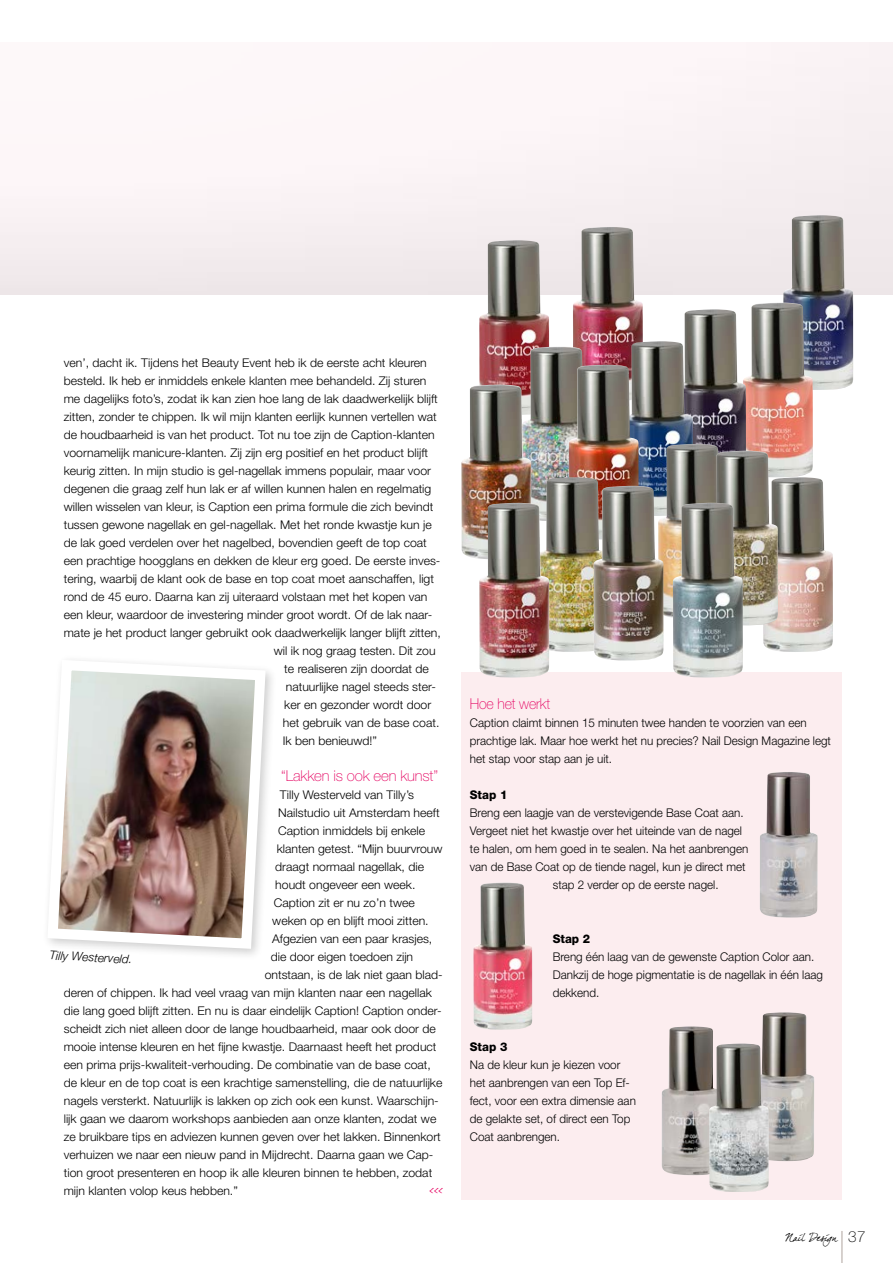
<style>
.page{position:relative;width:893px;height:1263px;background:#fff}
.page>*{position:absolute;margin:0;border:0;box-sizing:border-box;transform-origin:0 0}
.t1{font:100 15px "Helvetica Neue";letter-spacing:-.01em;color:#e50060}
.t2{font:100 15px "Helvetica Neue";letter-spacing:-.01em;color:#e50060;scale:.94 1}
.t3{font:300 12px/18px "Helvetica Neue";color:#000}
.t4{font:italic 300 12px "Helvetica Neue";color:#000}
.t5{font:800 12px "Helvetica Neue";color:#000}
.t6{font:12px "Dear Joefour";color:#e50060}
.t7{font:10.5px "Dear Joefour";letter-spacing:.03em;color:#000}
.s1{font-family:"Helvetica Neue";font-weight:100;font-size:15.3px}
</style>
<div class="page">
<div style="left:0;top:37px;width:893px;height:258px;background:#faf3f5"></div>
<img style="left:479px;top:240px;width:70px;height:145px">
<img style="left:572px;top:227px;width:71px;height:138px">
<img style="left:783px;top:215px;width:70px;height:175px">
<img style="left:746px;top:303px;width:67px;height:174px">
<img style="left:763px;top:477px;width:70px;height:175px">
<img style="left:684px;top:309px;width:62px;height:142px">
<img style="left:622px;top:341px;width:71px;height:145px">
<img style="left:521px;top:347px;width:71px;height:156px">
<img style="left:568px;top:365px;width:71px;height:121px">
<img style="left:461px;top:385px;width:70px;height:174px">
<img style="left:537px;top:477px;width:71px;height:175px">
<hr style="left:842px;top:1231px;width:1px;height:32px;background:#afa49f">
<img style="left:49px;top:660px;width:222px;height:294px">
<div style="left:461px;top:672px;width:381px;height:527px;background:#fcedef"></div>
<img style="left:760px;top:772px;width:58px;height:146px">
<img style="left:473px;top:882px;width:59px;height:148px">
<img style="left:661px;top:1026px;width:52px;height:149px">
<img style="left:762px;top:1012px;width:52px;height:149px">
<img style="left:709px;top:1043px;width:60px;height:149px">
<img style="left:657px;top:444px;width:71px;height:174px">
<img style="left:479px;top:503px;width:70px;height:175px">
<img style="left:593px;top:486px;width:71px;height:174px">
<img style="left:707px;top:451px;width:71px;height:174px">
<img style="left:672px;top:503px;width:71px;height:175px">
<p class="t3" style="left:64px;top:353px;width:365px">ven’, dacht ik. Tijdens het Beauty Event heb ik de eerste acht kleuren</p>
<p class="t3" style="left:64px;top:371px;width:364px">besteld. Ik heb er inmiddels enkele klanten mee behandeld. Zij sturen</p>
<p class="t3" style="left:64px;top:389px;width:376px">me dagelijks foto’s, zodat ik kan zien hoe lang de lak daadwerkelijk blijft</p>
<p class="t3" style="left:64px;top:407px;width:374px">zitten, zonder te chippen. Ik wil mijn klanten eerlijk kunnen vertellen wat</p>
<p class="t3" style="left:64px;top:425px;width:372px">de houdbaarheid is van het product. Tot nu toe zijn de Caption-klanten</p>
<p class="t3" style="left:64px;top:443px;width:366px">voornamelijk manicure-klanten. Zij zijn erg positief en het product blijft</p>
<p class="t3" style="left:64px;top:461px;width:369px">keurig zitten. In mijn studio is gel-nagellak immens populair, maar voor</p>
<p class="t3" style="left:64px;top:479px;width:369px">degenen die graag zelf hun lak er af willen kunnen halen en regelmatig</p>
<p class="t3" style="left:64px;top:497px;width:371px">willen wisselen van kleur, is Caption een prima formule die zich bevindt</p>
<p class="t3" style="left:64px;top:515px;width:369px">tussen gewone nagellak en gel-nagellak. Met het ronde kwastje kun je</p>
<p class="t3" style="left:64px;top:533px;width:365px">de lak goed verdelen over het nagelbed, bovendien geeft de top coat</p>
<p class="t3" style="left:64px;top:551px;width:378px">een prachtige hoogglans en dekken de kleur erg goed. De eerste inves-</p>
<p class="t3" style="left:64px;top:569px;width:372px">tering, waarbij de klant ook de base en top coat moet aanschaffen, ligt</p>
<p class="t3" style="left:64px;top:587px;width:365px">rond de 45 euro. Daarna kan zij uiteraard volstaan met het kopen van</p>
<p class="t3" style="left:64px;top:605px;width:370px">een kleur, waardoor de investering minder groot wordt. Of de lak naar-</p>
<p class="t3" style="left:64px;top:623px;width:379px">mate je het product langer gebruikt ook daadwerkelijk langer blijft zitten,</p>
<p class="t3" style="left:274px;top:641px;width:163px">wil ik nog graag testen. Dit zou</p>
<p class="t3" style="left:284px;top:659px;width:146px">te realiseren zijn doordat de</p>
<p class="t3" style="left:286px;top:677px;width:152px">natuurlijke nagel steeds ster-</p>
<p class="t3" style="left:284px;top:695px;width:148px">ker en gezonder wordt door</p>
<p class="t3" style="left:283px;top:713px;width:158px">het gebruik van de base coat.</p>
<p class="t3" style="left:283px;top:731px;width:96px">Ik ben benieuwd!”</p>
<p class="t1" style="left:281px;top:767px;width:158px">“Lakken is ook een kunst”</p>
<p class="t3" style="left:280px;top:785px;width:136px">Tilly Westerveld van Tilly’s</p>
<p class="t3" style="left:278px;top:803px;width:163px">Nailstudio uit Amsterdam heeft</p>
<p class="t3" style="left:278px;top:821px;width:148px">Caption inmiddels bij enkele</p>
<p class="t3" style="left:277px;top:839px;width:167px">klanten getest. “Mijn buurvrouw</p>
<p class="t3" style="left:275px;top:857px;width:150px">draagt normaal nagellak, die</p>
<p class="t3" style="left:275px;top:875px;width:142px">houdt ongeveer een week.</p>
<p class="t3" style="left:274px;top:893px;width:143px">Caption zit er nu zo’n twee</p>
<p class="t3" style="left:272px;top:911px;width:158px">weken op en blijft mooi zitten.</p>
<p class="t3" style="left:272px;top:929px;width:162px">Afgezien van een paar krasjes,</p>
<p class="t3" style="left:271px;top:947px;width:144px">die door eigen toedoen zijn</p>
<p class="t3" style="left:265px;top:965px;width:179px">ontstaan, is de lak niet gaan blad-</p>
<p class="t3" style="left:64px;top:983px;width:370px">deren of chippen. Ik had veel vraag van mijn klanten naar een nagellak</p>
<p class="t3" style="left:64px;top:1001px;width:379px">die lang goed blijft zitten. En nu is daar eindelijk Caption! Caption onder-</p>
<p class="t3" style="left:64px;top:1019px;width:374px">scheidt zich niet alleen door de lange houdbaarheid, maar ook door de</p>
<p class="t3" style="left:64px;top:1037px;width:374px">mooie intense kleuren en het fijne kwastje. Daarnaast heeft het product</p>
<p class="t3" style="left:64px;top:1055px;width:369px">een prima prijs-kwaliteit-verhouding. De combinatie van de base coat,</p>
<p class="t3" style="left:64px;top:1073px;width:380px">de kleur en de top coat is een krachtige samenstelling, die de natuurlijke</p>
<p class="t3" style="left:64px;top:1091px;width:376px">nagels versterkt. Natuurlijk is lakken op zich ook een kunst. Waarschijn-</p>
<p class="t3" style="left:64px;top:1109px;width:374px">lijk gaan we daarom workshops aanbieden aan onze klanten, zodat we</p>
<p class="t3" style="left:64px;top:1127px;width:379px">ze bruikbare tips en adviezen kunnen geven over het lakken. Binnenkort</p>
<p class="t3" style="left:64px;top:1145px;width:371px">verhuizen we naar een nieuw pand in Mijdrecht. Daarna gaan we Cap-</p>
<p class="t3" style="left:64px;top:1163px;width:370px">tion groot presenteren en hoop ik alle kleuren binnen te hebben, zodat</p>
<p class="t3" style="left:64px;top:1181px;width:176px">mijn klanten volop keus hebben.”</p>
<p class="t6" style="left:429px;top:1182px;width:15px">&lt;&lt;&lt;</p>
<p class="t4" style="left:50px;top:948px;width:84px;rotate:3deg">Tilly Westerveld.</p>
<p class="t2" style="left:470px;top:695px;width:87px">Hoe het werkt</p>
<p class="t3" style="left:470px;top:713px;width:363px">Caption claimt binnen 15 minuten twee handen te voorzien van een prachtige lak. Maar hoe werkt het nu precies? Nail Design Magazine legt het stap voor stap aan je uit.</p>
<p class="t5" style="left:470px;top:787px;width:39px">Stap 1</p>
<p class="t3" style="left:470px;top:803px;width:275px">Breng een laagje van de verstevigende Base Coat aan.</p>
<p class="t3" style="left:470px;top:821px;width:274px">Vergeet niet het kwastje over het uiteinde van de nagel</p>
<p class="t3" style="left:470px;top:839px;width:280px">te halen, om hem goed in te sealen. Na het aanbrengen</p>
<p class="t3" style="left:470px;top:857px;width:277px">van de Base Coat op de tiende nagel, kun je direct met</p>
<p class="t3" style="left:553px;top:875px;width:167px">stap 2 verder op de eerste nagel.</p>
<p class="t5" style="left:553px;top:931px;width:39px">Stap 2</p>
<p class="t3" style="left:553px;top:947px;width:272px">Breng één laag van de gewenste Caption Color aan.<br>Dankzij de hoge pigmentatie is de nagellak in één laag dekkend.</p>
<p class="t5" style="left:470px;top:1039px;width:39px">Stap 3</p>
<p class="t3" style="left:470px;top:1055px;width:168px">Na de kleur kun je kiezen voor het aanbrengen van een Top Ef&shy;fect, voor een extra dimensie aan de gelakte set, of direct een Top<br>Coat aanbrengen.</p>
<p class="t7" style="left:786px;top:1231px;width:81px">Nail Design <span class="s1">37</span></p>
</div>
